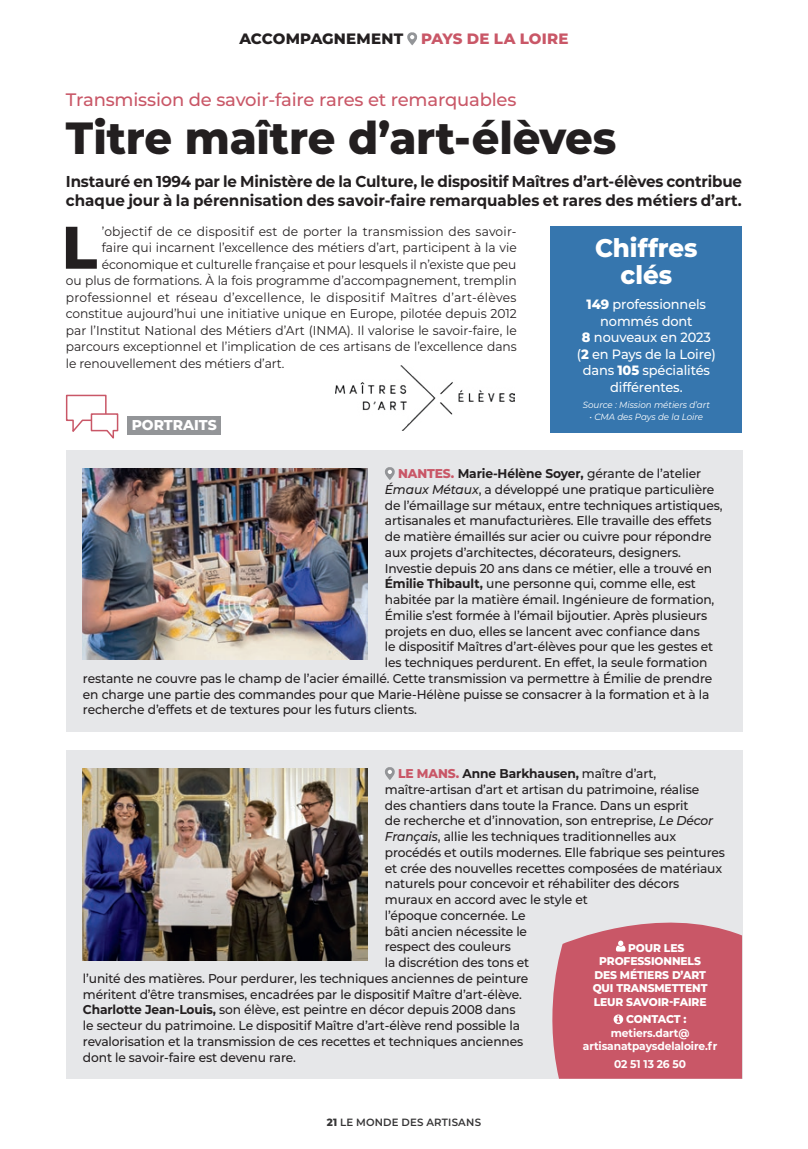
<style>
.page{position:relative;width:808px;height:1149px;background:#fff}
.page>*{position:absolute;margin:0;border:0;box-sizing:border-box;transform-origin:0 0}
.t1{font:800 59.85px "Montserrat";color:#231f20}
.t2{font:800 45px "Montserrat";letter-spacing:-.005em;color:#231f20;scale:.96 1}
.t3{font:800 25.5px/27px "Montserrat";color:#fff;text-align:center;scale:.96 1}
.t4{font:500 18px "Montserrat";letter-spacing:-.01em;color:#c95767}
.t5{font:700 15.75px/19.5px "Montserrat";letter-spacing:-.01em;color:#231f20;scale:.96 1}
.t6{font:800 15px "Montserrat";letter-spacing:.015em;color:#231f20}
.t7{font:800 14.25px "Montserrat";color:#fff}
.t8{font:500 13.5px/16.5px "Montserrat";letter-spacing:-.01em;color:#fff;text-align:center;scale:.96 1}
.t9{font:500 12.75px "Montserrat";letter-spacing:-.01em;color:#231f20;scale:.96 1}
.t10{font:12.75px "Montserrat";letter-spacing:-.005em;color:#231f20;scale:.96 1}
.t11{font:700 12.75px "Montserrat";letter-spacing:-.01em;color:#231f20;scale:.96 1}
.t12{font:12.75px "Montserrat";letter-spacing:.025em;color:#231f20;scale:.96 1}
.t13{font:12.75px "Montserrat";letter-spacing:.015em;color:#231f20;scale:.96 1}
.t14{font:800 11.25px "Montserrat";letter-spacing:-.01em;color:#fff;scale:.95 1}
.t15{font:700 11.25px/13.5px "Montserrat";letter-spacing:-.01em;color:#fff;text-align:center;scale:.95 1}
.t16{font:800 11.25px "Montserrat";letter-spacing:-.01em;color:#fff;scale:.96 1}
.t17{font:600 10.5px "Montserrat";letter-spacing:.02em;color:#363536}
.t18{font:italic 9px "Montserrat";letter-spacing:-.005em;color:#fff}
.s1{color:#c95767}
.s2{font-weight:800}
.s3{font-weight:800;color:#c95767}
.s4{font-weight:500}
.s5{font-style:italic}
.s6{font-weight:700}
</style>
<div class="page">
<div style="left:66px;top:749px;width:676px;height:329px;background:#e6e7e9"></div>
<svg style="left:385px;top:767px;width:10px;height:12px"></svg>
<img style="left:83px;top:768px;width:285px;height:191px">
<div style="left:551px;top:226px;width:191px;height:207px;background:#3676ae"></div>
<svg style="left:552px;top:922px;width:190px;height:156px;background:#cb606f"></svg>
<div style="left:66px;top:450px;width:676px;height:281px;background:#e6e7e9"></div>
<svg style="left:385px;top:467px;width:10px;height:13px"></svg>
<img style="left:83px;top:468px;width:285px;height:191px">
<div style="left:127px;top:415px;width:94px;height:19px;background:#939598"></div>
<svg style="left:65px;top:394px;width:54px;height:45px"></svg>
<img style="left:335px;top:366px;width:179px;height:65px">
<svg style="left:407px;top:32px;width:10px;height:13px"></svg>
<p class="t6" style="left:239px;top:28px;width:331px">ACCOMPAGNEMENT <span class="s1">PAYS DE LA LOIRE</span></p>
<h3 class="t4" style="left:66px;top:87px;width:452px">Transmission de savoir-faire rares et remarquables</h3>
<h2 class="t2" style="left:66px;top:105px;width:575px">Titre maître d’art-élèves</h2>
<p class="t5" style="left:66px;top:170px;width:706px">Instauré en 1994 par le Ministère de la Culture, le dispositif Maîtres d’art-élèves contribue chaque jour à la pérennisation des savoir-faire remarquables et rares des métiers d’art.</p>
<h1 class="t1" style="left:62px;top:203px;width:37px">L</h1>
<p class="t13" style="left:102px;top:222px;width:433px">’objectif de ce dispositif est de porter la transmission des savoir-</p>
<h3 class="t3" style="left:595px;top:233px;width:108px">Chiffres clés</h3>
<p class="t8" style="left:577px;top:295px;width:146px"><span class="s2">149</span> professionnels nommés dont<br><span class="s2">8</span> nouveaux en 2023 (<span class="s2">2</span> en Pays de la Loire) dans <span class="s2">105</span> spécialités différentes.</p>
<p class="t18" style="left:583px;top:398px;width:128px">Source : Mission métiers d’art</p>
<p class="t18" style="left:590px;top:410px;width:115px">• CMA des Pays de la Loire</p>
<p class="t10" style="left:102px;top:239px;width:434px">faire qui incarnent l’excellence des métiers d’art, participent à la vie</p>
<p class="t10" style="left:102px;top:255px;width:433px">économique et culturelle française et pour lesquels il n’existe que peu</p>
<p class="t10" style="left:66px;top:272px;width:471px">ou plus de formations. À la fois programme d’accompagnement, tremplin</p>
<p class="t12" style="left:66px;top:288px;width:471px">professionnel et réseau d’excellence, le dispositif Maîtres d’art-élèves</p>
<p class="t10" style="left:66px;top:305px;width:471px">constitue aujourd’hui une initiative unique en Europe, pilotée depuis 2012</p>
<p class="t10" style="left:66px;top:321px;width:471px">par l’Institut National des Métiers d’Art (INMA). Il valorise le savoir-faire, le</p>
<p class="t10" style="left:66px;top:338px;width:471px">parcours exceptionnel et l’implication de ces artisans de l’excellence dans</p>
<p class="t10" style="left:66px;top:354px;width:229px">le renouvellement des métiers d’art.</p>
<p class="t7" style="left:132px;top:414px;width:87px">PORTRAITS</p>
<p class="t11" style="left:398px;top:464px;width:317px"><span class="s3">NANTES.</span> Marie-Hélène Soyer, <span class="s4">gérante de l’atelier</span></p>
<p class="t9" style="left:385px;top:480px;width:345px"><span class="s5">Émaux Métaux</span>, a développé une pratique particulière</p>
<p class="t9" style="left:385px;top:496px;width:353px">de l’émaillage sur métaux, entre techniques artistiques,</p>
<p class="t9" style="left:385px;top:511px;width:342px">artisanales et manufacturières. Elle travaille des effets</p>
<p class="t9" style="left:385px;top:527px;width:342px">de matière émaillés sur acier ou cuivre pour répondre</p>
<p class="t9" style="left:385px;top:543px;width:310px">aux projets d’architectes, décorateurs, designers.</p>
<p class="t9" style="left:385px;top:559px;width:342px">Investie depuis 20 ans dans ce métier, elle a trouvé en</p>
<p class="t9" style="left:385px;top:574px;width:326px"><span class="s6">Émilie Thibault,</span> une personne qui, comme elle, est</p>
<p class="t9" style="left:385px;top:590px;width:345px">habitée par la matière émail. Ingénieure de formation,</p>
<p class="t9" style="left:385px;top:606px;width:337px">Émilie s’est formée à l’émail bijoutier. Après plusieurs</p>
<p class="t9" style="left:385px;top:622px;width:330px">projets en duo, elles se lancent avec confiance dans</p>
<p class="t9" style="left:385px;top:637px;width:343px">le dispositif Maîtres d’art-élèves pour que les gestes et</p>
<p class="t9" style="left:385px;top:653px;width:337px">les techniques perdurent. En effet, la seule formation</p>
<p class="t9" style="left:83px;top:669px;width:657px">restante ne couvre pas le champ de l’acier émaillé. Cette transmission va permettre à Émilie de prendre</p>
<p class="t9" style="left:83px;top:685px;width:654px">en charge une partie des commandes pour que Marie-Hélène puisse se consacrer à la formation et à la</p>
<p class="t9" style="left:83px;top:700px;width:349px">recherche d’effets et de textures pour les futurs clients.</p>
<p class="t11" style="left:398px;top:764px;width:270px"><span class="s3">LE MANS.</span> Anne Barkhausen, <span class="s4">maître d’art,</span></p>
<p class="t9" style="left:385px;top:780px;width:329px">maître-artisan d’art et artisan du patrimoine, réalise</p>
<p class="t9" style="left:385px;top:795px;width:318px">des chantiers dans toute la France. Dans un esprit</p>
<p class="t9" style="left:385px;top:811px;width:344px">de recherche et d’innovation, son entreprise, <span class="s5">Le Décor</span></p>
<p class="t9" style="left:385px;top:827px;width:305px"><span class="s5">Français</span>, allie les techniques traditionnelles aux</p>
<p class="t9" style="left:385px;top:843px;width:356px">procédés et outils modernes. Elle fabrique ses peintures</p>
<p class="t9" style="left:385px;top:858px;width:353px">et crée des nouvelles recettes composées de matériaux</p>
<p class="t9" style="left:385px;top:874px;width:308px">naturels pour concevoir et réhabiliter des décors</p>
<p class="t9" style="left:385px;top:890px;width:213px">muraux en accord avec le style et</p>
<p class="t9" style="left:385px;top:906px;width:148px">l’époque concernée. Le</p>
<p class="t9" style="left:385px;top:921px;width:150px">bâti ancien nécessite le</p>
<p class="t9" style="left:385px;top:937px;width:133px">respect des couleurs</p>
<p class="t9" style="left:385px;top:953px;width:152px">la discrétion des tons et</p>
<p class="t9" style="left:83px;top:969px;width:466px">l’unité des matières. Pour perdurer, les techniques anciennes de peinture</p>
<p class="t9" style="left:83px;top:984px;width:459px">méritent d’être transmises, encadrées par le dispositif Maître d’art-élève.</p>
<p class="t9" style="left:83px;top:1000px;width:452px"><span class="s6">Charlotte Jean-Louis,</span> son élève, est peintre en décor depuis 2008 dans</p>
<p class="t9" style="left:83px;top:1016px;width:457px">le secteur du patrimoine. Le dispositif Maître d’art-élève rend possible la</p>
<p class="t9" style="left:83px;top:1032px;width:460px">revalorisation et la transmission de ces recettes et techniques anciennes</p>
<p class="t9" style="left:83px;top:1047px;width:223px">dont le savoir-faire est devenu rare.</p>
<p class="t14" style="left:628px;top:938px;width:61px">POUR LES</p>
<p class="t14" style="left:599px;top:952px;width:109px">PROFESSIONNELS</p>
<p class="t14" style="left:594px;top:965px;width:119px">DES MÉTIERS D’ART</p>
<p class="t14" style="left:593px;top:979px;width:122px">QUI TRANSMETTENT</p>
<p class="t14" style="left:594px;top:992px;width:120px">LEUR SAVOIR-FAIRE</p>
<p class="t16" style="left:626px;top:1010px;width:65px">CONTACT :</p>
<p class="t15" style="left:583px;top:1025px;width:143px">metiers.dart@ artisanatpaysdelaloire.fr</p>
<p class="t15" style="left:614px;top:1056px;width:77px">02 51 13 26 50</p>
<p class="t17" style="left:327px;top:1114px;width:156px"><span class="s2">21</span> LE MONDE DES ARTISANS</p>
</div>
